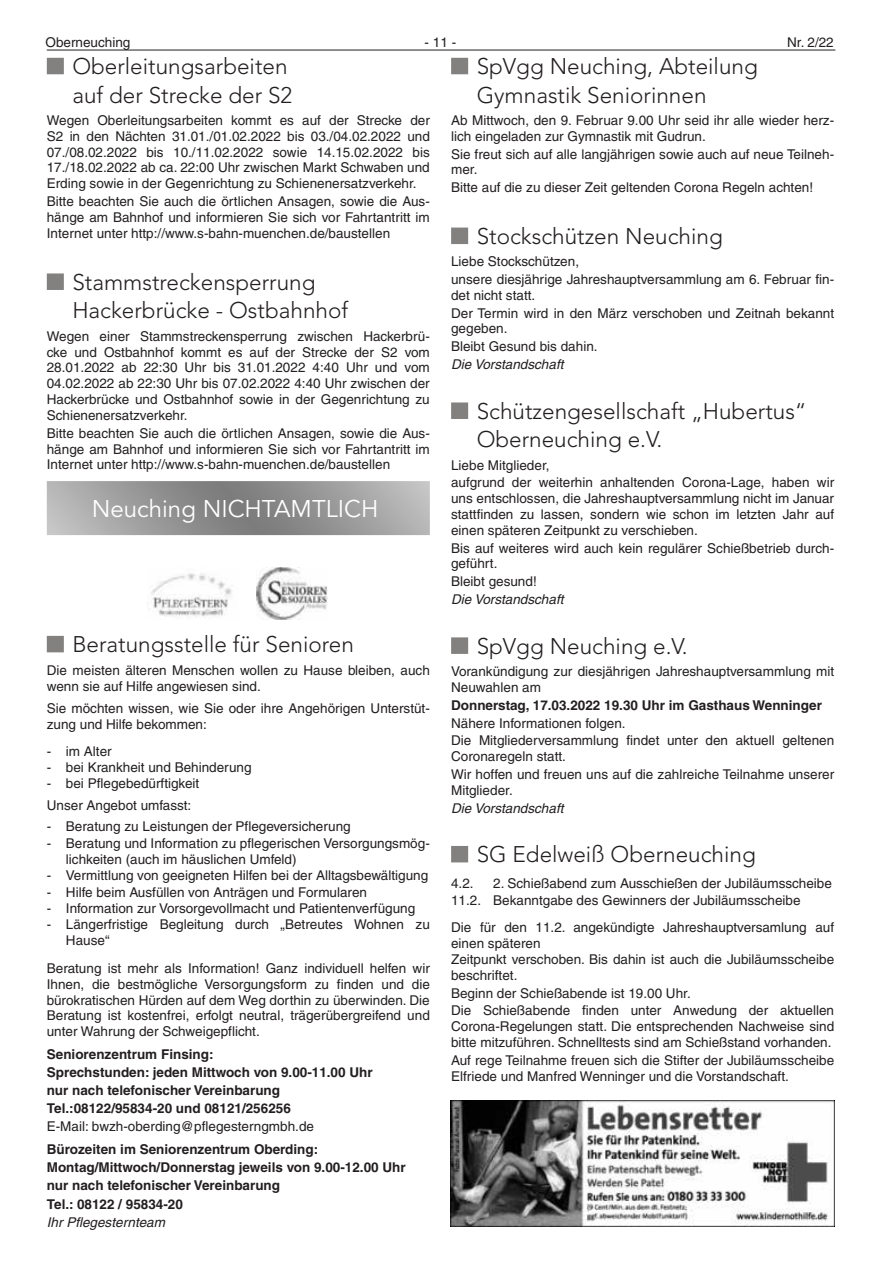
<style>
.page{position:relative;width:881px;height:1263px;background:#fff}
.page>*{position:absolute;margin:0;border:0;box-sizing:border-box;transform-origin:0 0}
.t1{font:24px "Avenir LT Book 5";color:#fff}
.t2{font:300 22.5px/28.5px "Avenir LT";color:#231f20}
.t3{font:13.5px/15.8px "Helvetica LT";color:#231f20}
.t4{font:700 13.5px/18.1px "Helvetica LT";color:#231f20}
.t5{font:italic 13.5px "Helvetica LT";color:#231f20}
</style>
<div class="page">
<hr style="left:47px;top:50px;width:788px;height:1px;background:#231f20">
<div style="left:451px;top:58px;width:17px;height:16px;background:#838180"></div>
<div style="left:451px;top:228px;width:17px;height:16px;background:#838180"></div>
<div style="left:451px;top:402px;width:17px;height:17px;background:#838180"></div>
<div style="left:451px;top:637px;width:17px;height:17px;background:#838180"></div>
<div style="left:451px;top:846px;width:17px;height:16px;background:#838180"></div>
<div style="left:47px;top:58px;width:17px;height:16px;background:#838180"></div>
<div style="left:47px;top:273px;width:17px;height:17px;background:#838180"></div>
<div style="left:47px;top:636px;width:17px;height:16px;background:#838180"></div>
<svg style="left:47px;top:481px;width:382px;height:54px;background:#9b9b9b"></svg>
<img style="left:256px;top:567px;width:71px;height:53px">
<img style="left:151px;top:573px;width:81px;height:45px">
<img style="left:451px;top:1100px;width:382px;height:127px">
<p class="t3" style="left:45px;top:34px;width:86px">Oberneuching</p>
<p class="t3" style="left:424px;top:34px;width:33px">- 11 -</p>
<p class="t3" style="left:786px;top:34px;width:48px">Nr. 2/22</p>
<h2 class="t2" style="left:476px;top:52px;width:282px">SpVgg Neuching, Abteilung<br>Gymnastik Seniorinnen</h2>
<p class="t3" style="left:451px;top:112px;width:384px">Ab Mittwoch, den 9. Februar 9.00 Uhr seid ihr alle wieder herz&shy;lich eingeladen zur Gymnastik mit Gudrun.</p>
<p class="t3" style="left:451px;top:146px;width:384px">Sie freut sich auf alle langjährigen sowie auch auf neue Teilneh&shy;mer.</p>
<p class="t3" style="left:451px;top:180px;width:363px">Bitte auf die zu dieser Zeit geltenden Corona Regeln achten!</p>
<h2 class="t2" style="left:476px;top:222px;width:247px">Stockschützen Neuching</h2>
<p class="t3" style="left:451px;top:252px;width:384px;line-height:17.9px">Liebe Stockschützen,<br>unsere diesjährige Jahreshauptversammlung am 6. Februar fin-</p>
<p class="t3" style="left:451px;top:286px;width:384px;line-height:17.9px">det nicht statt.<br>Der Termin wird in den März verschoben und Zeitnah bekannt</p>
<p class="t3" style="left:451px;top:320px;width:148px;line-height:17.9px">gegeben.<br>Bleibt Gesund bis dahin.</p>
<p class="t5" style="left:451px;top:357px;width:114px">Die Vorstandschaft</p>
<h2 class="t2" style="left:476px;top:397px;width:331px">Schützengesellschaft „Hubertus“<br>Oberneuching e.V.</h2>
<p class="t3" style="left:451px;top:456px;width:384px;line-height:17.9px">Liebe Mitglieder,<br>aufgrund der weiterhin anhaltenden Corona-Lage, haben wir</p>
<p class="t3" style="left:451px;top:491px;width:384px;text-align:justify">uns entschlossen, die Jahreshauptversammlung nicht im Januar stattfinden zu lassen, sondern wie schon im letzten Jahr auf einen späteren Zeitpunkt zu verschieben.</p>
<p class="t3" style="left:451px;top:540px;width:384px">Bis auf weiteres wird auch kein regulärer Schießbetrieb durch&shy;geführt.</p>
<p class="t3" style="left:451px;top:574px;width:87px">Bleibt gesund!</p>
<p class="t5" style="left:451px;top:592px;width:114px">Die Vorstandschaft</p>
<h2 class="t2" style="left:476px;top:632px;width:212px">SpVgg Neuching e.V.</h2>
<p class="t3" style="left:451px;top:663px;width:384px">Vorankündigung zur diesjährigen Jahreshauptversammlung mit<br>Neuwahlen am</p>
<p class="t4" style="left:451px;top:696px;width:372px">Donnerstag, 17.03.2022 19.30 Uhr im Gasthaus Wenninger</p>
<p class="t3" style="left:451px;top:714px;width:384px;line-height:17.9px">Nähere Informationen folgen.<br>Die Mitgliederversammlung findet unter den aktuell geltenen</p>
<p class="t3" style="left:451px;top:747px;width:384px;line-height:17.9px">Coronaregeln statt.<br>Wir hoffen und freuen uns auf die zahlreiche Teilnahme unserer</p>
<p class="t3" style="left:451px;top:782px;width:63px">Mitglieder.</p>
<p class="t5" style="left:451px;top:800px;width:114px">Die Vorstandschaft</p>
<h2 class="t2" style="left:476px;top:840px;width:280px">SG Edelweiß Oberneuching</h2>
<p class="t3" style="left:451px;top:876px;width:24px">4.2.</p>
<h2 class="t2" style="left:72px;top:52px;width:221px">Oberleitungsarbeiten auf der Strecke der S2</h2>
<p class="t3" style="left:47px;top:113px;width:384px;text-align:justify">Wegen Oberleitungsarbeiten kommt es auf der Strecke der S2 in den Nächten 31.01./01.02.2022 bis 03./04.02.2022 und 07./08.02.2022 bis 10./11.02.2022 sowie 14.15.02.2022 bis 17./18.02.2022 ab ca. 22:00 Uhr zwischen Markt Schwaben und Erding sowie in der Gegenrichtung zu Schienenersatzverkehr.</p>
<p class="t3" style="left:47px;top:194px;width:384px;text-align:justify">Bitte beachten Sie auch die örtlichen Ansagen, sowie die Aus&shy;hänge am Bahnhof und informieren Sie sich vor Fahrtantritt im Internet unter http://www.s-bahn-muenchen.de/baustellen</p>
<h2 class="t2" style="left:72px;top:268px;width:277px">Stammstreckensperrung<br>Hackerbrücke - Ostbahnhof</h2>
<p class="t3" style="left:47px;top:328px;width:384px;text-align:justify">Wegen einer Stammstreckensperrung zwischen Hackerbrü&shy;cke und Ostbahnhof kommt es auf der Strecke der S2 vom 28.01.2022 ab 22:30 Uhr bis 31.01.2022 4:40 Uhr und vom 04.02.2022 ab 22:30 Uhr bis 07.02.2022 4:40 Uhr zwischen der Hackerbrücke und Ostbahnhof sowie in der Gegenrichtung zu Schienenersatzverkehr.</p>
<p class="t3" style="left:47px;top:425px;width:384px;text-align:justify">Bitte beachten Sie auch die örtlichen Ansagen, sowie die Aus&shy;hänge am Bahnhof und informieren Sie sich vor Fahrtantritt im Internet unter http://www.s-bahn-muenchen.de/baustellen</p>
<h1 class="t1" style="left:92px;top:494px;width:288px">Neuching NICHTAMTLICH</h1>
<h2 class="t2" style="left:72px;top:630px;width:283px">Beratungsstelle für Senioren</h2>
<p class="t3" style="left:47px;top:662px;width:384px">Die meisten älteren Menschen wollen zu Hause bleiben, auch wenn sie auf Hilfe angewiesen sind.</p>
<p class="t3" style="left:47px;top:701px;width:384px">Sie möchten wissen, wie Sie oder ihre Angehörigen Unterstüt&shy;zung und Hilfe bekommen:</p>
<p class="t3" style="left:47px;top:743px;width:66px">- im Alter</p>
<p class="t3" style="left:47px;top:759px;width:206px">- bei Krankheit und Behinderung</p>
<p class="t3" style="left:47px;top:773px;width:154px;line-height:21.1px">- bei Pflegebedürftigkeit<br>Unser Angebot umfasst:</p>
<p class="t3" style="left:47px;top:819px;width:305px">- Beratung zu Leistungen der Pflegeversicherung</p>
<p class="t3" style="left:66px;top:835px;width:365px;text-indent:-19px">- Beratung und Information zu pflegerischen Versorgungsmög&shy;lichkeiten (auch im häuslichen Umfeld)</p>
<p class="t3" style="left:47px;top:867px;width:383px">- Vermittlung von geeigneten Hilfen bei der Alltagsbewältigung</p>
<p class="t3" style="left:47px;top:884px;width:322px">- Hilfe beim Ausfüllen von Anträgen und Formularen</p>
<p class="t3" style="left:47px;top:900px;width:370px">- Information zur Vorsorgevollmacht und Patientenverfügung</p>
<p class="t3" style="left:66px;top:917px;width:365px;text-indent:-19px">- Längerfristige Begleitung durch „Betreutes Wohnen zu<br>Hause“</p>
<p class="t3" style="left:47px;top:960px;width:384px;text-align:justify">Beratung ist mehr als Information! Ganz individuell helfen wir Ihnen, die bestmögliche Versorgungsform zu finden und die bürokratischen Hürden auf dem Weg dorthin zu überwinden. Die Beratung ist kostenfrei, erfolgt neutral, trägerübergreifend und unter Wahrung der Schweigepflicht.</p>
<p class="t4" style="left:47px;top:1045px;width:327px">Seniorenzentrum Finsing:<br>Sprechstunden: jeden Mittwoch von 9.00-11.00 Uhr nur nach telefonischer Vereinbarung Tel.:08122/95834-20 und 08121/256256</p>
<p class="t3" style="left:47px;top:1119px;width:268px">E-Mail: bwzh-oberding@pflegesterngmbh.de</p>
<p class="t4" style="left:47px;top:1140px;width:360px">Bürozeiten im Seniorenzentrum Oberding:<br>Montag/Mittwoch/Donnerstag jeweils von 9.00-12.00 Uhr nur nach telefonischer Vereinbarung<br>Tel.: 08122 / 95834-20</p>
<p class="t5" style="left:47px;top:1214px;width:120px">Ihr Pflegesternteam</p>
<p class="t3" style="left:451px;top:875px;width:382px;line-height:16.5px;text-indent:42px">2. Schießabend zum Ausschießen der Jubiläumsscheibe<br>11.2. Bekanntgabe des Gewinners der Jubiläumsscheibe</p>
<p class="t3" style="left:451px;top:920px;width:384px">Die für den 11.2. angekündigte Jahreshauptversamlung auf einen späteren<br>Zeitpunkt verschoben. Bis dahin ist auch die Jubiläumsscheibe beschriftet.</p>
<p class="t3" style="left:451px;top:984px;width:384px;line-height:17.9px">Beginn der Schießabende ist 19.00 Uhr.<br>Die Schießabende finden unter Anwedung der aktuellen</p>
<p class="t3" style="left:451px;top:1018px;width:384px">Corona-Regelungen statt. Die entsprechenden Nachweise sind bitte mitzuführen. Schnelltests sind am Schießstand vorhanden.</p>
<p class="t3" style="left:451px;top:1052px;width:384px">Auf rege Teilnahme freuen sich die Stifter der Jubiläumsscheibe<br>Elfriede und Manfred Wenninger und die Vorstandschaft.</p>
</div>
